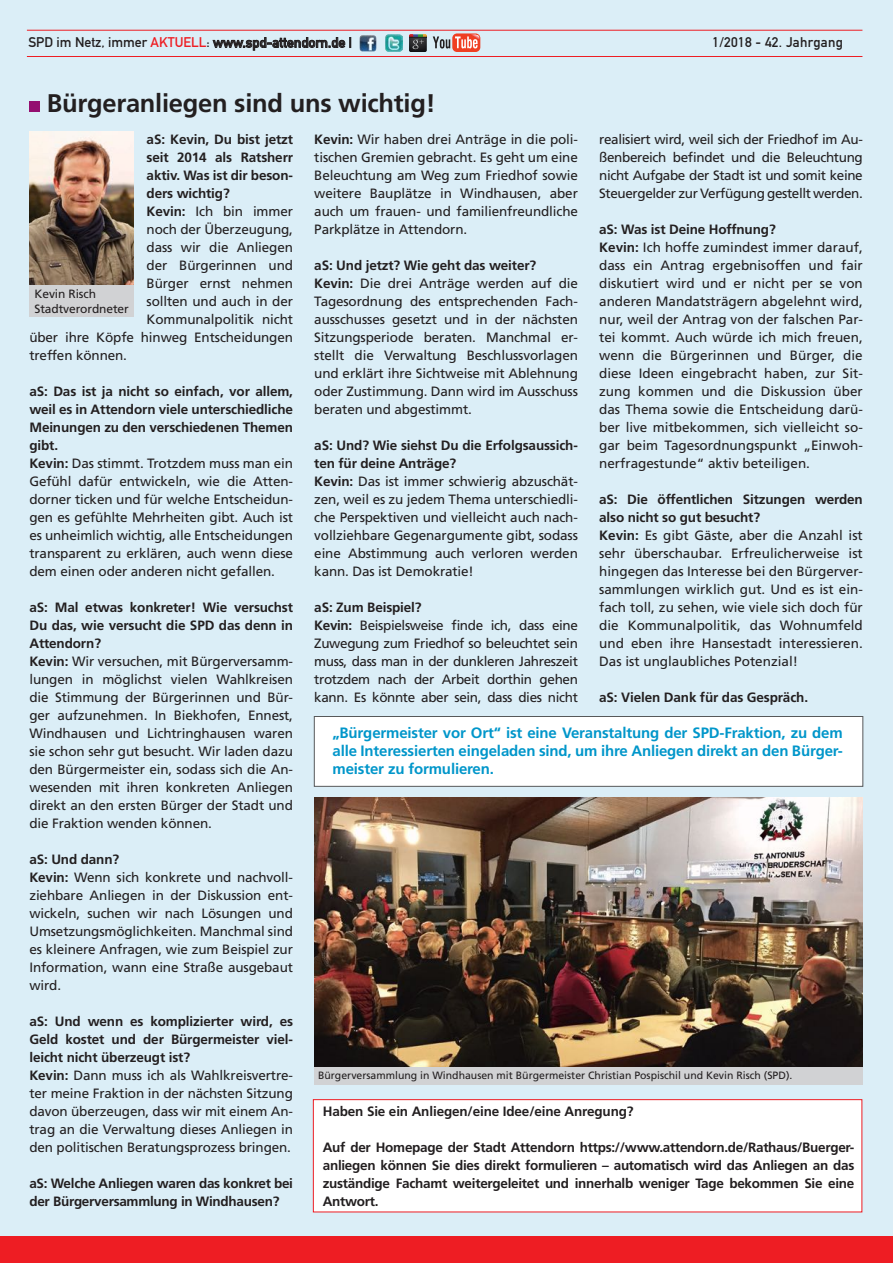
<style>
.page{position:relative;width:893px;height:1263px;background:#dbeef7}
.page>*{position:absolute;margin:0;border:0;box-sizing:border-box;transform-origin:0 0}
.t1{font:700 25.5px "Frutiger";letter-spacing:-.01em;color:#231f20}
.t2{font:700 15px/18px "Frutiger";letter-spacing:-.01em;color:#0096ca;text-align:justify}
.t3{font:13.8px "DIN Mittelschrift LT Alternate";color:#231f20}
.t4{font:13.8px "DIN Mittelschrift LT Alternate";letter-spacing:.02em;color:#231f20}
.t5{font:13.5px/18px "Frutiger";letter-spacing:-.01em;color:#231f20}
.t6{font:700 13.5px/18px "Frutiger";letter-spacing:-.01em;color:#231f20}
.t7{font:12px/14.4px "Frutiger";letter-spacing:-.01em;color:#231f20}
.t8{font:10.65px "Frutiger";color:#231f20}
.s1{color:#ee1d23}
.s2{font-weight:700}
</style>
<div class="page">
<div style="left:0;top:1237px;width:893px;height:26px;background:#ee1d23"></div>
<hr style="left:27px;top:30px;width:835px;height:1px;background:#ee1d23">
<svg style="left:213px;top:37px;width:138px;height:14px"></svg>
<hr style="left:27px;top:56px;width:835px;height:1px;background:#ee1d23">
<img style="left:359px;top:35px;width:18px;height:17px">
<img style="left:385px;top:34px;width:12px;height:17px">
<div style="left:452px;top:33px;width:28px;height:19px;background:#ef3e22;border-radius:5px"></div>
<svg style="left:433px;top:34px;width:46px;height:15px"></svg>
<img style="left:409px;top:49px;width:18px;height:3px">
<svg style="left:409px;top:34px;width:18px;height:15px"></svg>
<div style="left:29px;top:101px;width:11px;height:11px;background:#940f70"></div>
<img style="left:29px;top:132px;width:105px;height:153px">
<div style="left:29px;top:285px;width:105px;height:31px;background:#d1d2d4"></div>
<div style="left:314px;top:716px;width:549px;height:71px;background:#fff;border:1px solid #57585a"></div>
<div style="left:313px;top:1099px;width:549px;height:113px;background:#fff;border:1px solid #ee1d23"></div>
<img style="left:314px;top:797px;width:549px;height:270px">
<div style="left:314px;top:1067px;width:549px;height:17px;background:#d1d2d4"></div>
<p class="t3" style="left:28px;top:34px;width:325px">SPD im Netz, immer <span class="s1">AKTUELL</span>: www.spd-attendorn.de |</p>
<p class="t4" style="left:712px;top:34px;width:132px">1/2018 - 42. Jahrgang</p>
<h1 class="t1" style="left:47px;top:88px;width:390px">Bürgeranliegen sind uns wichtig!</h1>
<p class="t6" style="left:147px;top:130px;width:148px">aS: Kevin, Du bist jetzt</p>
<p class="t6" style="left:147px;top:148px;width:148px">seit 2014 als Ratsherr</p>
<p class="t6" style="left:147px;top:166px;width:148px">aktiv. Was ist dir beson-</p>
<p class="t6" style="left:147px;top:184px;width:85px">ders wichtig?</p>
<p class="t5" style="left:147px;top:202px;width:148px"><span class="s2">Kevin:</span> Ich bin immer</p>
<p class="t5" style="left:147px;top:220px;width:148px">noch der Überzeugung,</p>
<p class="t5" style="left:147px;top:238px;width:148px">dass wir die Anliegen</p>
<p class="t5" style="left:147px;top:256px;width:148px">der Bürgerinnen und</p>
<p class="t5" style="left:147px;top:274px;width:148px">Bürger ernst nehmen</p>
<p class="t5" style="left:147px;top:292px;width:148px">sollten und auch in der</p>
<p class="t5" style="left:147px;top:310px;width:148px">Kommunalpolitik nicht</p>
<p class="t5" style="left:29px;top:328px;width:265px">über ihre Köpfe hinweg Entscheidungen</p>
<p class="t5" style="left:29px;top:346px;width:99px">treffen können.</p>
<p class="t5" style="left:29px;top:382px;width:265px"><span class="s2">aS: Das ist ja nicht so einfach, vor allem, weil es in Attendorn viele unterschiedliche Meinungen zu den verschiedenen Themen gibt.<br>Kevin:</span> Das stimmt. Trotzdem muss man ein Gefühl dafür entwickeln, wie die Atten&shy;dorner ticken und für welche Entscheidun&shy;gen es gefühlte Mehrheiten gibt. Auch ist es unheimlich wichtig, alle Entscheidungen transparent zu erklären, auch wenn diese dem einen oder anderen nicht gefallen.</p>
<p class="t5" style="left:29px;top:598px;width:265px"><span class="s2">aS: Mal etwas konkreter! Wie versuchst Du das, wie versucht die SPD das denn in Attendorn?<br>Kevin:</span> Wir versuchen, mit Bürgerversamm&shy;lungen in möglichst vielen Wahlkreisen die Stimmung der Bürgerinnen und Bür&shy;ger aufzunehmen. In Biekhofen, Ennest, Windhausen und Lichtringhausen waren sie schon sehr gut besucht. Wir laden dazu den Bürgermeister ein, sodass sich die An&shy;wesenden mit ihren konkreten Anliegen direkt an den ersten Bürger der Stadt und die Fraktion wenden können.</p>
<p class="t5" style="left:29px;top:850px;width:265px"><span class="s2">aS: Und dann?<br>Kevin:</span> Wenn sich konkrete und nachvoll&shy;ziehbare Anliegen in der Diskussion ent&shy;wickeln, suchen wir nach Lösungen und Umsetzungsmöglichkeiten. Manchmal sind es kleinere Anfragen, wie zum Beispiel zur Information, wann eine Straße ausgebaut wird.</p>
<p class="t5" style="left:29px;top:1012px;width:265px"><span class="s2">aS: Und wenn es komplizierter wird, es Geld kostet und der Bürgermeister viel&shy;leicht nicht überzeugt ist?<br>Kevin:</span> Dann muss ich als Wahlkreisvertre&shy;ter meine Fraktion in der nächsten Sitzung davon überzeugen, dass wir mit einem An&shy;trag an die Verwaltung dieses Anliegen in den politischen Beratungsprozess bringen.</p>
<p class="t6" style="left:29px;top:1174px;width:265px">aS: Welche Anliegen waren das konkret bei der Bürgerversammlung in Windhausen?</p>
<p class="t5" style="left:314px;top:130px;width:265px;text-align:justify"><span class="s2">Kevin:</span> Wir haben drei Anträge in die poli&shy;tischen Gremien gebracht. Es geht um eine Beleuchtung am Weg zum Friedhof sowie weitere Bauplätze in Windhausen, aber auch um frauen- und familienfreundliche Parkplätze in Attendorn.</p>
<p class="t5" style="left:314px;top:256px;width:265px"><span class="s2">aS: Und jetzt? Wie geht das weiter?<br>Kevin:</span> Die drei Anträge werden auf die Tagesordnung des entsprechenden Fach&shy;ausschusses gesetzt und in der nächsten Sitzungsperiode beraten. Manchmal er&shy;stellt die Verwaltung Beschlussvorlagen und erklärt ihre Sichtweise mit Ablehnung oder Zustimmung. Dann wird im Ausschuss beraten und abgestimmt.</p>
<p class="t5" style="left:314px;top:436px;width:265px"><span class="s2">aS: Und? Wie siehst Du die Erfolgsaussich&shy;ten für deine Anträge?<br>Kevin:</span> Das ist immer schwierig abzuschät&shy;zen, weil es zu jedem Thema unterschiedli&shy;che Perspektiven und vielleicht auch nach&shy;vollziehbare Gegenargumente gibt, sodass eine Abstimmung auch verloren werden kann. Das ist Demokratie!</p>
<p class="t5" style="left:314px;top:598px;width:265px"><span class="s2">aS: Zum Beispiel?<br>Kevin:</span> Beispielsweise finde ich, dass eine Zuwegung zum Friedhof so beleuchtet sein muss, dass man in der dunkleren Jahreszeit trotzdem nach der Arbeit dorthin gehen kann. Es könnte aber sein, dass dies nicht</p>
<p class="t5" style="left:599px;top:130px;width:265px;text-align:justify">realisiert wird, weil sich der Friedhof im Au&shy;ßenbereich befindet und die Beleuchtung nicht Aufgabe der Stadt ist und somit keine Steuergelder zur Verfügung gestellt werden.</p>
<p class="t5" style="left:599px;top:220px;width:265px"><span class="s2">aS: Was ist Deine Hoffnung?<br>Kevin:</span> Ich hoffe zumindest immer darauf, dass ein Antrag ergebnisoffen und fair diskutiert wird und er nicht per se von anderen Mandatsträgern abgelehnt wird, nur, weil der Antrag von der falschen Par&shy;tei kommt. Auch würde ich mich freuen, wenn die Bürgerinnen und Bürger, die diese Ideen eingebracht haben, zur Sit&shy;zung kommen und die Diskussion über das Thema sowie die Entscheidung darü&shy;ber live mitbekommen, sich vielleicht so&shy;gar beim Tagesordnungspunkt „Einwoh&shy;nerfragestunde“ aktiv beteiligen.</p>
<p class="t5" style="left:599px;top:490px;width:265px"><span class="s2">aS: Die öffentlichen Sitzungen werden also nicht so gut besucht?<br>Kevin:</span> Es gibt Gäste, aber die Anzahl ist sehr überschaubar. Erfreulicherweise ist hingegen das Interesse bei den Bürgerver&shy;sammlungen wirklich gut. Und es ist ein&shy;fach toll, zu sehen, wie viele sich doch für die Kommunalpolitik, das Wohnumfeld und eben ihre Hansestadt interessieren.<br>Das ist unglaubliches Potenzial!</p>
<p class="t6" style="left:599px;top:688px;width:210px">aS: Vielen Dank für das Gespräch.</p>
<p class="t7" style="left:35px;top:287px;width:96px">Kevin Risch<br>Stadtverordneter</p>
<p class="t2" style="left:333px;top:724px;width:512px">„Bürgermeister vor Ort“ ist eine Veranstaltung der SPD-Fraktion, zu dem alle Interessierten eingeladen sind, um ihre Anliegen direkt an den Bürger&shy;meister zu formulieren.</p>
<p class="t8" style="left:318px;top:1069px;width:476px">Bürgerversammlung in Windhausen mit Bürgermeister Christian Pospischil und Kevin Risch (SPD).</p>
<p class="t6" style="left:323px;top:1102px;width:312px">Haben Sie ein Anliegen/eine Idee/eine Anregung?</p>
<p class="t6" style="left:323px;top:1138px;width:533px;text-align:justify">Auf der Homepage der Stadt Attendorn https://www.attendorn.de/Rathaus/Buerger&shy;anliegen können Sie dies direkt formulieren – automatisch wird das Anliegen an das zuständige Fachamt weitergeleitet und innerhalb weniger Tage bekommen Sie eine Antwort.</p>
</div>
